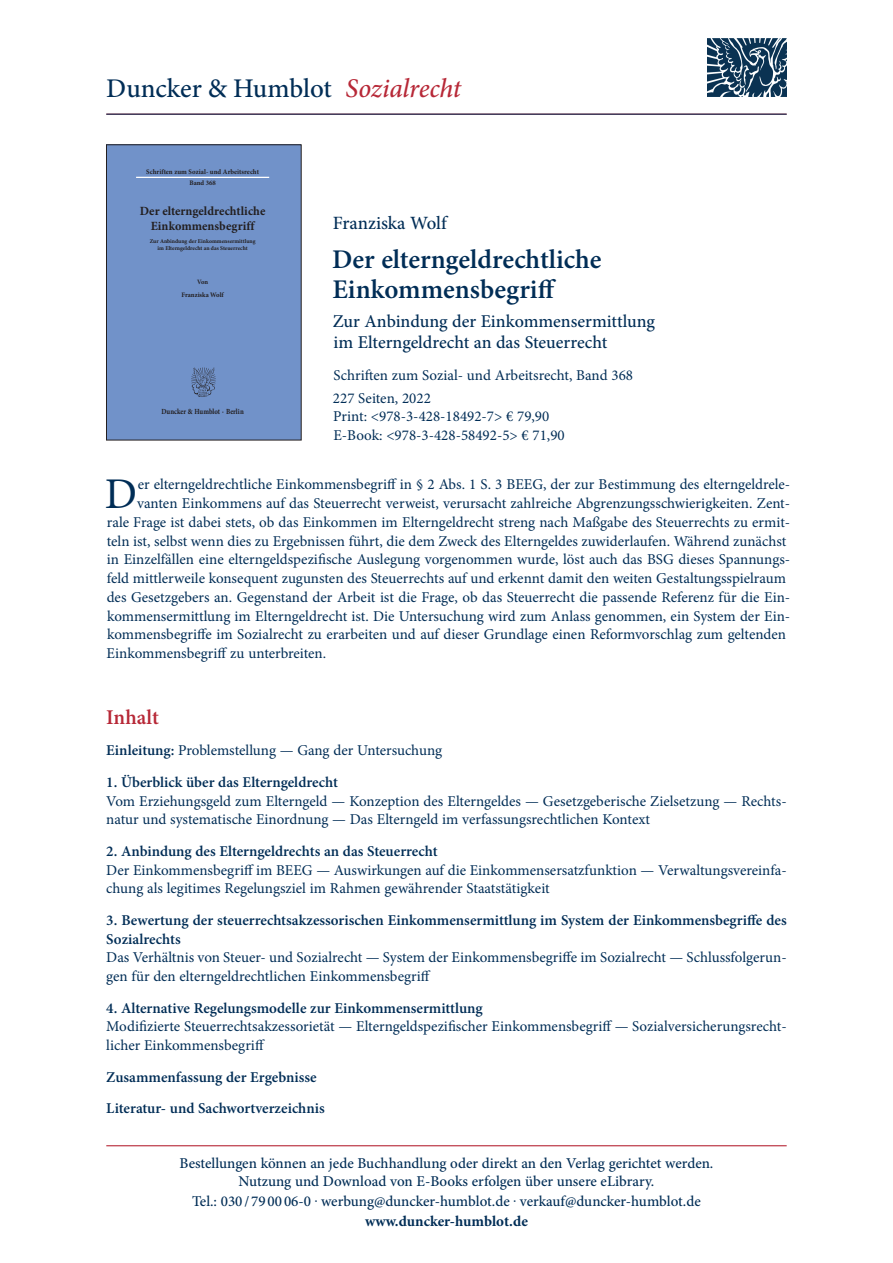
<style>
.page{position:relative;width:893px;height:1263px;background:#fff}
.page>*{position:absolute;margin:0;border:0;box-sizing:border-box;transform-origin:0 0}
.t1{font:43.8px "Minion Pro";color:#002d56}
.t2{font:600 27px/30px "Minion Pro";color:#002d56}
.t3{font:500 27px "Minion Pro";letter-spacing:-.005em;color:#002d56}
.t4{font:600 21px "Minion Pro";color:#b72837}
.t5{font:500 18.75px "Minion Pro";letter-spacing:-.005em;color:#002d56}
.t6{font:500 18px/21px "Minion Pro";letter-spacing:-.005em;color:#002d56}
.t7{font:15px/18.8px "Minion Pro";color:#002d56}
.t8{font:600 15px/18.8px "Minion Pro";color:#002d56}
.t9{font:500 15px/18px "Minion Pro";color:#002d56;text-align:center}
.t10{font:700 15px "Minion Pro";color:#002d56}
.t11{font:700 12.6px/14.2px "Minion Pro";letter-spacing:.005em;color:#231f20;text-align:center}
.t12{font:700 7.8px "Minion Pro";letter-spacing:-.005em;color:#231f20;scale:.86 1}
.t13{font:700 7.05px "Minion Pro";letter-spacing:.005em;color:#231f20;scale:.96 1}
.t14{font:700 6.9px "Minion Pro";color:#231f20}
.t15{font:700 6.6px "Minion Pro";color:#231f20}
.t16{font:700 5.85px/7.2px "Minion Pro";color:#231f20;text-align:center}
.s1{font-style:italic;color:#b72837}
.s2{font-weight:600}
</style>
<div class="page">
<hr style="left:106px;top:1145px;width:681px;height:1px;background:#b72837">
<div style="left:106px;top:145px;width:195px;height:295px;background:#7192c9"></div>
<hr style="left:136px;top:177px;width:133px;height:1px;background:#fff">
<img style="left:191px;top:367px;width:25px;height:30px">
<div style="left:106px;top:145px;width:195px;height:295px;border:1px solid #231f20"></div>
<img style="left:707px;top:38px;width:79px;height:59px">
<hr style="left:106px;top:114px;width:681px;height:1px;background:#002d56">
<h2 class="t3" style="left:106px;top:70px;width:356px">Duncker &amp; Humblot <span class="s1">Sozialrecht</span></h2>
<p class="t13" style="left:146px;top:167px;width:119px">Schriften zum Sozial- und Arbeitsrecht</p>
<p class="t14" style="left:189px;top:178px;width:28px">Band 368</p>
<p class="t11" style="left:140px;top:204px;width:127px">Der elterngeldrechtliche<br>Einkommensbegriff</p>
<p class="t16" style="left:150px;top:238px;width:107px">Zur Anbindung der Einkommensermittlung im Elterngeldrecht an das Steuerrecht</p>
<p class="t15" style="left:197px;top:277px;width:13px">Von</p>
<p class="t14" style="left:181px;top:290px;width:44px">Franziska Wolf</p>
<p class="t12" style="left:161px;top:406px;width:97px">Duncker &amp; Humblot · Berlin</p>
<p class="t5" style="left:333px;top:211px;width:115px">Franziska Wolf</p>
<h2 class="t2" style="left:332px;top:244px;width:271px">Der elterngeldrechtliche<br>Einkommensbegriff</h2>
<p class="t6" style="left:333px;top:311px;width:324px">Zur Anbindung der Einkommensermittlung im Elterngeldrecht an das Steuerrecht</p>
<p class="t7" style="left:333px;top:364px;width:302px;line-height:23px">Schriften zum Sozial- und Arbeitsrecht, Band 368<br>227 Seiten, 2022</p>
<p class="t7" style="left:333px;top:407px;width:233px">Print: &lt;978-3-428-18492-7&gt; € 79,90<br>E-Book: &lt;978-3-428-58492-5&gt; € 71,90</p>
<h1 class="t1" style="left:105px;top:465px;width:34px">D</h1>
<p class="t7" style="left:138px;top:475px;width:654px">er elterngeldrechtliche Einkommensbegriff in § 2 Abs. 1 S. 3 BEEG, der zur Bestimmung des elterngeldrele-</p>
<p class="t7" style="left:137px;top:494px;width:654px">vanten Einkommens auf das Steuerrecht verweist, verursacht zahlreiche Abgrenzungsschwierigkeiten. Zent-</p>
<p class="t7" style="left:107px;top:513px;width:685px">rale Frage ist dabei stets, ob das Einkommen im Elterngeldrecht streng nach Maßgabe des Steuerrechts zu ermit-</p>
<p class="t7" style="left:107px;top:532px;width:681px">teln ist, selbst wenn dies zu Ergebnissen führt, die dem Zweck des Elterngeldes zuwiderlaufen. Während zunächst</p>
<p class="t7" style="left:107px;top:550px;width:685px">in Einzelfällen eine elterngeldspezifische Auslegung vorgenommen wurde, löst auch das BSG dieses Spannungs-</p>
<p class="t7" style="left:107px;top:569px;width:681px">feld mittlerweile konsequent zugunsten des Steuerrechts auf und erkennt damit den weiten Gestaltungsspielraum</p>
<p class="t7" style="left:107px;top:588px;width:685px">des Gesetzgebers an. Gegenstand der Arbeit ist die Frage, ob das Steuerrecht die passende Referenz für die Ein-</p>
<p class="t7" style="left:107px;top:607px;width:685px">kommensermittlung im Elterngeldrecht ist. Die Untersuchung wird zum Anlass genommen, ein System der Ein-</p>
<p class="t7" style="left:107px;top:625px;width:680px">kommensbegriffe im Sozialrecht zu erarbeiten und auf dieser Grundlage einen Reformvorschlag zum geltenden</p>
<p class="t7" style="left:107px;top:644px;width:221px">Einkommensbegriff zu unterbreiten.</p>
<h3 class="t4" style="left:106px;top:703px;width:54px">Inhalt</h3>
<p class="t7" style="left:106px;top:741px;width:337px"><span class="s2">Einleitung:</span> Problemstellung — Gang der Untersuchung</p>
<p class="t8" style="left:106px;top:772px;width:233px">1. Überblick über das Elterngeldrecht</p>
<p class="t7" style="left:106px;top:791px;width:682px">Vom Erziehungsgeld zum Elterngeld — Konzeption des Elterngeldes — Gesetzgeberische Zielsetzung — Rechts&shy;natur und systematische Einordnung — Das Elterngeld im verfassungsrechtlichen Kontext</p>
<p class="t8" style="left:106px;top:841px;width:333px">2. Anbindung des Elterngeldrechts an das Steuerrecht</p>
<p class="t7" style="left:106px;top:860px;width:682px">Der Einkommensbegriff im BEEG — Auswirkungen auf die Einkommensersatzfunktion — Verwaltungsvereinfa&shy;chung als legitimes Regelungsziel im Rahmen gewährender Staatstätigkeit</p>
<p class="t8" style="left:106px;top:910px;width:682px">3. Bewertung der steuerrechtsakzessorischen Einkommensermittlung im System der Einkommensbegriffe des<br>Sozialrechts</p>
<p class="t7" style="left:106px;top:948px;width:682px">Das Verhältnis von Steuer- und Sozialrecht — System der Einkommensbegriffe im Sozialrecht — Schlussfolgerun&shy;gen für den elterngeldrechtlichen Einkommensbegriff</p>
<p class="t8" style="left:106px;top:998px;width:378px">4. Alternative Regelungsmodelle zur Einkommensermittlung</p>
<p class="t7" style="left:106px;top:1017px;width:682px">Modifizierte Steuerrechtsakzessorietät — Elterngeldspezifischer Einkommensbegriff — Sozialversicherungsrecht&shy;licher Einkommensbegriff</p>
<p class="t8" style="left:106px;top:1061px;width:220px;line-height:31.5px">Zusammenfassung der Ergebnisse<br>Literatur- und Sachwortverzeichnis</p>
<p class="t9" style="left:179px;top:1154px;width:535px">Bestellungen können an jede Buchhandlung oder direkt an den Verlag gerichtet werden.<br>Nutzung und Download von E-Books erfolgen über unsere eLibrary.</p>
<p class="t9" style="left:192px;top:1192px;width:510px">Tel.: 030 / 79 00 06-0 . werbung@duncker-humblot.de . verkauf@duncker-humblot.de</p>
<p class="t10" style="left:365px;top:1210px;width:164px">www.duncker-humblot.de</p>
</div>
